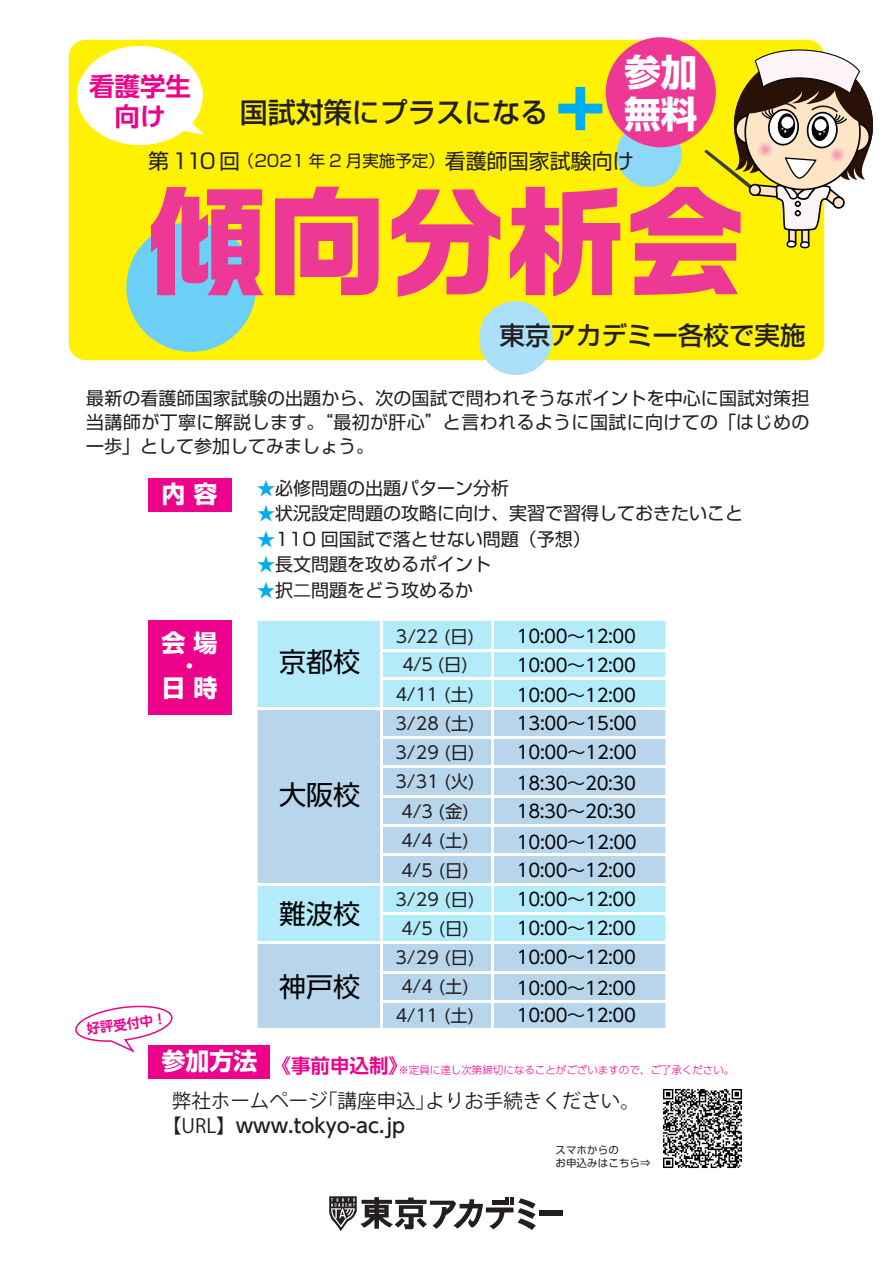
<style>
.page{position:relative;width:893px;height:1263px;background:#fff}
.page>*{position:absolute;margin:0;border:0;box-sizing:border-box;transform-origin:0 0}
.t1{font:700 119.4px "Ro G San Srf Std";color:#ed3896}
.t2{font:900 64.5px "Shin Go Pro";color:#00aeef}
.t3{font:700 36.75px/42.5px "Shin Go Pro";color:#fff}
.t4{font:500 28.05px "Shin Go Pro";color:#231f20}
.t5{font:27px "UD Shin Go Pr 6";color:#030303}
.t6{font:500 25.5px "Shin Go Pro";color:#231f20}
.t7{font:700 25.5px/30px "UD Shin Go Pr 6 De";color:#ed028c;text-align:center}
.t8{font:700 24px/22.5px "Shin Go Pro";color:#fff;text-align:center}
.t9{font:21px "Shin Go Pro";color:#231f20}
.t10{font:19.5px "Koz Go Pr 6 N";color:#231f20}
.t11{font:500 19.5px "UD Shin Go Pro";color:#231f20}
.t12{font:18px/24px "Shin Go Pro";color:#231f20;text-align:justify}
.t13{font:18px/29.1px "UD Shin Go Pr 6";letter-spacing:-.02em;color:#030303}
.t14{font:17.4px/29.2px "UD Shin Go Pr 6";color:#231f20;text-align:center}
.t15{font:700 13.35px "UD Shin M Go Pro De";color:#ed028c}
.t16{font:300 10.5px "UD Shin Go Pr 6";color:#ed028c}
.t17{font:10.5px/13.5px "UD Shin Go Pr 6";letter-spacing:.01em;color:#231f20}
.s1{font-size:16.5px}
.s2{color:#00aeef}
.s3{font-family:"Koz Go Pr 6 N"}
.s4{font-family:"UD Shin Go Pr 6 De";font-weight:700;font-size:19.5px}
.s5{font-family:"Koz Go Pr 6 N";font-weight:400}
</style>
<div class="page">
<div style="left:69px;top:40px;width:755px;height:320px;background:#fff101;border-radius:17px"></div>
<div style="left:616px;top:122px;width:66px;height:65px;background:#8dd7f7;border-radius:50%"></div>
<div style="left:606px;top:37px;width:110px;height:110px;background:#ed3896;border-radius:50%"></div>
<div style="left:126px;top:222px;width:130px;height:130px;background:#6bcff6;border-radius:50%"></div>
<div style="left:479px;top:301px;width:74px;height:74px;background:#aae0f9;border-radius:50%"></div>
<svg style="left:801px;top:233px;width:8px;height:9px"></svg>
<svg style="left:788px;top:233px;width:8px;height:9px"></svg>
<svg style="left:801px;top:242px;width:8px;height:6px"></svg>
<div style="left:800px;top:241px;width:10px;height:7px;border:1px solid #030303;border-radius:50%"></div>
<div style="left:787px;top:241px;width:9px;height:6px;background:#fff;border-radius:50%"></div>
<div style="left:786px;top:240px;width:10px;height:8px;border:2px solid #030303;border-radius:50%"></div>
<svg style="left:704px;top:43px;width:169px;height:190px"></svg>
<div style="left:148px;top:478px;width:83px;height:33px;background:#ed028c"></div>
<div style="left:148px;top:620px;width:83px;height:95px;background:#ed028c"></div>
<div style="left:148px;top:1045px;width:122px;height:33px;background:#ed028c"></div>
<div style="left:539px;top:1211px;width:24px;height:5px;background:#231f20"></div>
<svg style="left:329px;top:1196px;width:207px;height:35px"></svg>
<div style="left:77px;top:46px;width:126px;height:99px;background:#fff;border-radius:50%"></div>
<svg style="left:178px;top:113px;width:26px;height:22px"></svg>
<div style="left:256px;top:707px;width:411px;height:178px;background:#b7d5eb;border:2px solid #fff"></div>
<div style="left:256px;top:942px;width:411px;height:87px;background:#b7d5eb;border:2px solid #fff"></div>
<div style="left:256px;top:883px;width:411px;height:60px;background:#b3ebfa;border:2px solid #fff"></div>
<div style="left:256px;top:619px;width:411px;height:90px;background:#b3ebfa;border:2px solid #fff"></div>
<hr style="left:381px;top:650px;width:286px;height:2px;background:#fff">
<hr style="left:380px;top:678px;width:286px;height:2px;background:#fff">
<hr style="left:257px;top:707px;width:409px;height:2px;background:#fff">
<hr style="left:382px;top:736px;width:284px;height:2px;background:#fff">
<hr style="left:382px;top:766px;width:284px;height:2px;background:#fff">
<hr style="left:382px;top:795px;width:284px;height:2px;background:#fff">
<hr style="left:382px;top:824px;width:284px;height:2px;background:#fff">
<hr style="left:382px;top:854px;width:284px;height:2px;background:#fff">
<hr style="left:257px;top:883px;width:409px;height:2px;background:#fff">
<hr style="left:382px;top:912px;width:284px;height:2px;background:#fff">
<hr style="left:257px;top:942px;width:409px;height:2px;background:#fff">
<hr style="left:380px;top:971px;width:286px;height:2px;background:#fff">
<hr style="left:380px;top:620px;width:2px;height:409px;background:#fff">
<hr style="left:491px;top:620px;width:2px;height:409px;background:#fff">
<hr style="left:380px;top:1000px;width:286px;height:2px;background:#fff">
<img style="left:663px;top:1089px;width:79px;height:79px">
<svg style="left:75px;top:1005px;width:98px;height:48px"></svg>
<h3 class="t7" style="left:89px;top:70px;width:103px">看護学生向け</h3>
<h3 class="t4" style="left:240px;top:89px;width:310px">国試対策にプラスになる</h3>
<h2 class="t2" style="left:556px;top:58px;width:50px">+</h2>
<h3 class="t3" style="left:624px;top:47px;width:75px">参加無料</h3>
<p class="t9" style="left:148px;top:143px;width:487px">第 110回<span class="s1">（2021 年 2 月実施予定）</span>看護師国家試験向け</p>
<h1 class="t1" style="left:148px;top:159px;width:598px">傾向分析会</h1>
<h3 class="t6" style="left:499px;top:314px;width:308px">東京アカデミー各校で実施</h3>
<p class="t12" style="left:86px;top:384px;width:725px">最新の看護師国家試験の出題から、次の国試で問われそうなポイントを中心に国試対策担当講師が丁寧に解説します。“最初が肝心”と言われるように国試に向けての「はじめの一歩」として参加してみましょう。</p>
<h3 class="t8" style="left:162px;top:480px;width:57px">内 容</h3>
<p class="t12" style="left:257px;top:473px;width:253px"><span class="s2">★</span>必修問題の出題パターン分析</p>
<p class="t12" style="left:257px;top:499px;width:487px"><span class="s2">★</span>状況設定問題の攻略に向け、実習で習得しておきたいこと</p>
<p class="t12" style="left:257px;top:524px;width:335px"><span class="s2">★</span>110 回国試で落とせない問題（予想）</p>
<p class="t12" style="left:257px;top:550px;width:235px"><span class="s2">★</span>長文問題を攻めるポイント</p>
<p class="t12" style="left:257px;top:575px;width:217px"><span class="s2">★</span>択<span class="s3">二</span>問題をどう攻めるか</p>
<h3 class="t8" style="left:162px;top:629px;width:57px">会 場･<br>日 時</h3>
<p class="t15" style="left:86px;top:1018px;width:82px;rotate:-7deg">好評受付中！</p>
<h3 class="t8" style="left:162px;top:1047px;width:98px">参加方法</h3>
<p class="t13" style="left:517px;top:621px;width:121px">10:00～12:00</p>
<p class="t14" style="left:396px;top:621px;width:80px;line-height:28.8px">3/22 (日)<br>4/5 (日)</p>
<h3 class="t5" style="left:279px;top:640px;width:82px">京都校</h3>
<p class="t13" style="left:517px;top:649px;width:121px;line-height:30.5px">10:00～12:00<br>10:00～12:00</p>
<p class="t13" style="left:517px;top:708px;width:121px">13:00～15:00<br>10:00～12:00</p>
<p class="t13" style="left:517px;top:768px;width:121px">18:30～20:30</p>
<p class="t14" style="left:395px;top:679px;width:81px;text-align:left">4/11 (土)<br>3/28 (土)</p>
<p class="t14" style="left:395px;top:737px;width:81px">3/29 (日)<br>3/31 (火)<br>4/3 (金)<br>4/4 (土)<br>4/5 (日)<br>3/29 (日)<br>4/5 (日)<br>3/29 (日)<br>4/4 (土)</p>
<h3 class="t5" style="left:279px;top:773px;width:82px">大阪校</h3>
<p class="t13" style="left:517px;top:795px;width:121px;line-height:30.6px">18:30～20:30<br>10:00～12:00</p>
<p class="t13" style="left:517px;top:855px;width:121px">10:00～12:00</p>
<h3 class="t5" style="left:279px;top:892px;width:82px">難波校</h3>
<p class="t13" style="left:517px;top:884px;width:121px;text-align:justify">10:00～12:00<br>10:00～12:00<br>10:00～12:00</p>
<h3 class="t5" style="left:279px;top:965px;width:82px">神戸校</h3>
<p class="t13" style="left:517px;top:974px;width:121px;line-height:27.2px">10:00～12:00<br>10:00～12:00</p>
<p class="t14" style="left:396px;top:1000px;width:80px">4/11 (土)</p>
<p class="t16" style="left:272px;top:1061px;width:464px"><span class="s4">《事前申込制》</span>※定員に達し次第締切になることがございますので、ご了承ください。</p>
<p class="t10" style="left:172px;top:1090px;width:469px">弊社ホームページ｢講座申込｣よりお手続きください。</p>
<p class="t11" style="left:162px;top:1110px;width:245px"><span class="s5">【URL】</span>www.tokyo-ac.jp</p>
<p class="t17" style="left:555px;top:1142px;width:97px">スマホからの<br>お申込みはこちら⇒</p>
</div>
